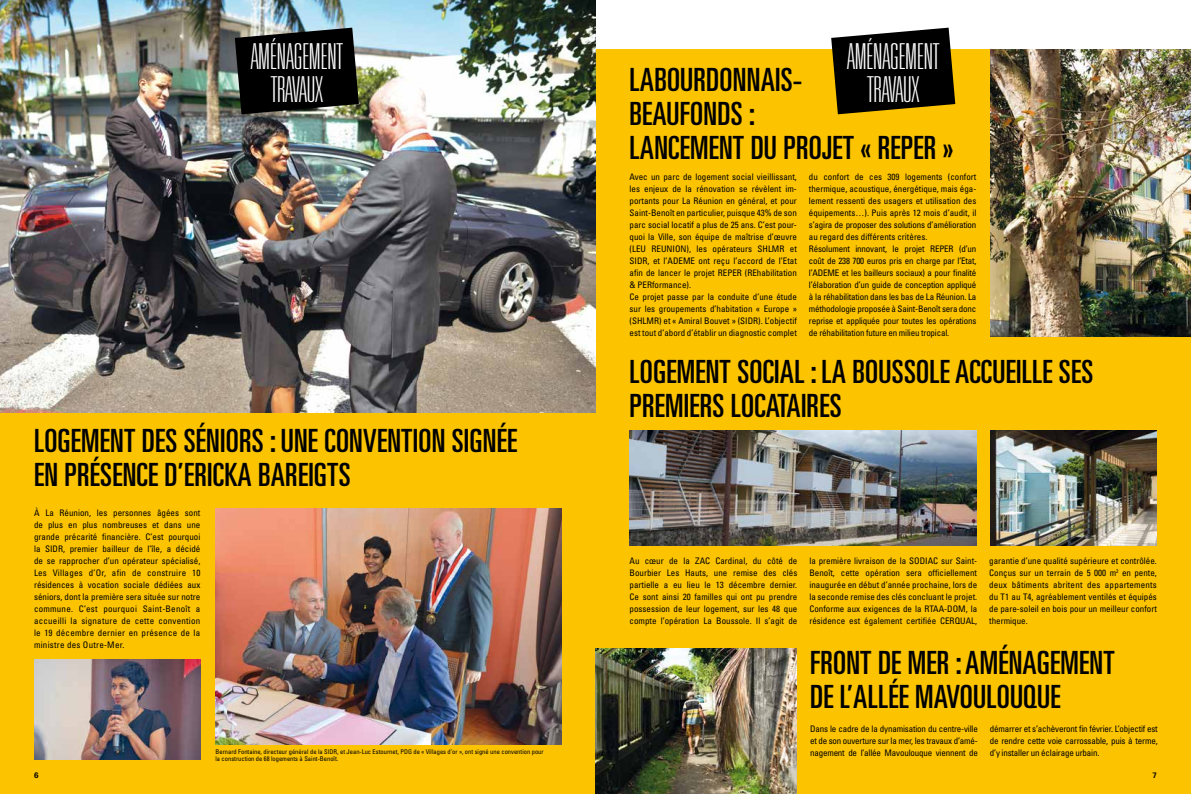
<style>
.page{position:relative;width:1191px;height:794px;background:#fff}
.page>*{position:absolute;margin:0;border:0;box-sizing:border-box;transform-origin:0 0}
.t1{font:100 ultra-condensed 35.7px/33.3px "Univers";color:#fff;text-align:center}
.t2{font:ultra-condensed 32px/34px "Univers";letter-spacing:.01em;color:#000}
.t3{font:condensed 9px/12px "Univers";color:#000;text-align:justify}
.t4{font:condensed 9px/12px "Univers";letter-spacing:-.02em;color:#000}
.t5{font:700 8px "Univers";color:#000}
.t6{font:condensed 6.5px/7px "Univers";color:#000}
</style>
<div class="page">
<div style="left:0;top:50px;width:1191px;height:744px;background:#fcc400"></div>
<img style="left:0;top:0;width:595px;height:412px">
<img style="left:215px;top:508px;width:346px;height:236px">
<svg style="left:235px;top:28px;width:124px;height:86px;background:#181917"></svg>
<svg style="left:831px;top:28px;width:124px;height:86px;background:#262110"></svg>
<img style="left:34px;top:659px;width:166px;height:101px">
<img style="left:990px;top:50px;width:201px;height:287px">
<img style="left:629px;top:431px;width:347px;height:114px">
<img style="left:595px;top:648px;width:202px;height:146px">
<img style="left:990px;top:431px;width:167px;height:114px">
<h1 class="t1" style="left:251px;top:40px;width:93px">AMÉNAGEMENT<br>TRAVAUX</h1>
<h1 class="t1" style="left:847px;top:40px;width:93px">AMÉNAGEMENT<br>TRAVAUX</h1>
<h2 class="t2" style="left:629px;top:62px;width:325px">LABOURDONNAIS-<br>BEAUFONDS :<br>LANCEMENT DU PROJET « REPER »</h2>
<p class="t3" style="left:629px;top:171px;width:169px;text-align:left">Avec un parc de logement social vieillissant, les enjeux de la rénovation se révèlent im&shy;portants pour La Réunion en général, et pour Saint-Benoît en particulier, puisque 43% de son parc social locatif a plus de 25 ans. C’est pour&shy;quoi la Ville, son équipe de maîtrise d’œuvre (LEU REUNION), les opérateurs SHLMR et SIDR, et l’ADEME ont reçu l’accord de l’Etat afin de lancer le projet REPER (REhabilitation &amp; PERformance).<br>Ce projet passe par la conduite d’une étude sur les groupements d’habitation « Europe » (SHLMR) et « Amiral Bouvet » (SIDR). L’objectif est tout d’abord d’établir un diagnostic complet</p>
<p class="t4" style="left:809px;top:171px;width:169px">du confort de ces 309 logements (confort thermique, acoustique, énergétique, mais éga&shy;lement ressenti des usagers et utilisation des équipements…). Puis après 12 mois d’audit, il s’agira de proposer des solutions d’amélioration au regard des différents critères.<br>Résolument innovant, le projet REPER (d’un coût de 238 700 euros pris en charge par l’Etat, l’ADEME et les bailleurs sociaux) a pour finalité l’élaboration d’un guide de conception appliqué à la réhabilitation dans les bas de La Réunion. La méthodologie proposée à Saint-Benoît sera donc reprise et appliquée pour toutes les opérations de réhabilitation future en milieu tropical.</p>
<h2 class="t2" style="left:34px;top:423px;width:484px">LOGEMENT DES SÉNIORS : UNE CONVENTION SIGNÉE<br>EN PRÉSENCE D’ERICKA BAREIGTS</h2>
<p class="t3" style="left:34px;top:506px;width:168px">À La Réunion, les personnes âgées sont de plus en plus nombreuses et dans une grande précarité financière. C’est pourquoi la SIDR, premier bailleur de l’île, a décidé de se rapprocher d’un opérateur spécialisé, Les Villages d’Or, afin de construire 10 résidences à vocation sociale dédiées aux séniors, dont la première sera située sur notre commune. C’est pourquoi Saint-Benoît a accueilli la signature de cette convention le 19 décembre dernier en présence de la ministre des Outre-Mer.</p>
<p class="t6" style="left:215px;top:748px;width:330px">Bernard Fontaine, directeur général de la SIDR, et Jean-Luc Estournet, PDG de « Villages d’or », ont signé une convention pour la construction de 68 logements à Saint-Benoît.</p>
<h2 class="t2" style="left:629px;top:355px;width:465px">LOGEMENT SOCIAL : LA BOUSSOLE ACCUEILLE SES<br>PREMIERS LOCATAIRES</h2>
<p class="t3" style="left:629px;top:554px;width:169px">Au cœur de la ZAC Cardinal, du côté de Bourbier Les Hauts, une remise des clés partielle a eu lieu le 13 décembre dernier.<br>Ce sont ainsi 20 familles qui ont pu prendre possession de leur logement, sur les 48 que compte l’opération La Boussole. Il s’agit de</p>
<p class="t3" style="left:809px;top:554px;width:169px">la première livraison de la SODIAC sur Saint-Benoît, cette opération sera officiellement inaugurée en début d’année prochaine, lors de la seconde remise des clés concluant le projet.<br>Conforme aux exigences de la RTAA-DOM, la résidence est également certifiée CERQUAL,</p>
<p class="t3" style="left:989px;top:554px;width:169px">garantie d’une qualité supérieure et contrôlée.<br>Conçus sur un terrain de 5 000 m<sup>2</sup> en pente, deux bâtiments abritent des appartements du T1 au T4, agréablement ventilés et équipés de pare-soleil en bois pour un meilleur confort thermique.</p>
<h2 class="t2" style="left:810px;top:645px;width:306px">FRONT DE MER : AMÉNAGEMENT<br>DE L’ALLÉE MAVOULOUQUE</h2>
<p class="t3" style="left:810px;top:723px;width:169px">Dans le cadre de la dynamisation du centre-ville et de son ouverture sur la mer, les travaux d’amé&shy;nagement de l’allée Mavoulouque viennent de</p>
<p class="t3" style="left:990px;top:723px;width:169px">démarrer et s’achèveront fin février. L’objectif est de rendre cette voie carrossable, puis à terme, d’y installer un éclairage urbain.</p>
<p class="t5" style="left:34px;top:770px;width:6px">6</p>
<p class="t5" style="left:1152px;top:770px;width:6px">7</p>
</div>
